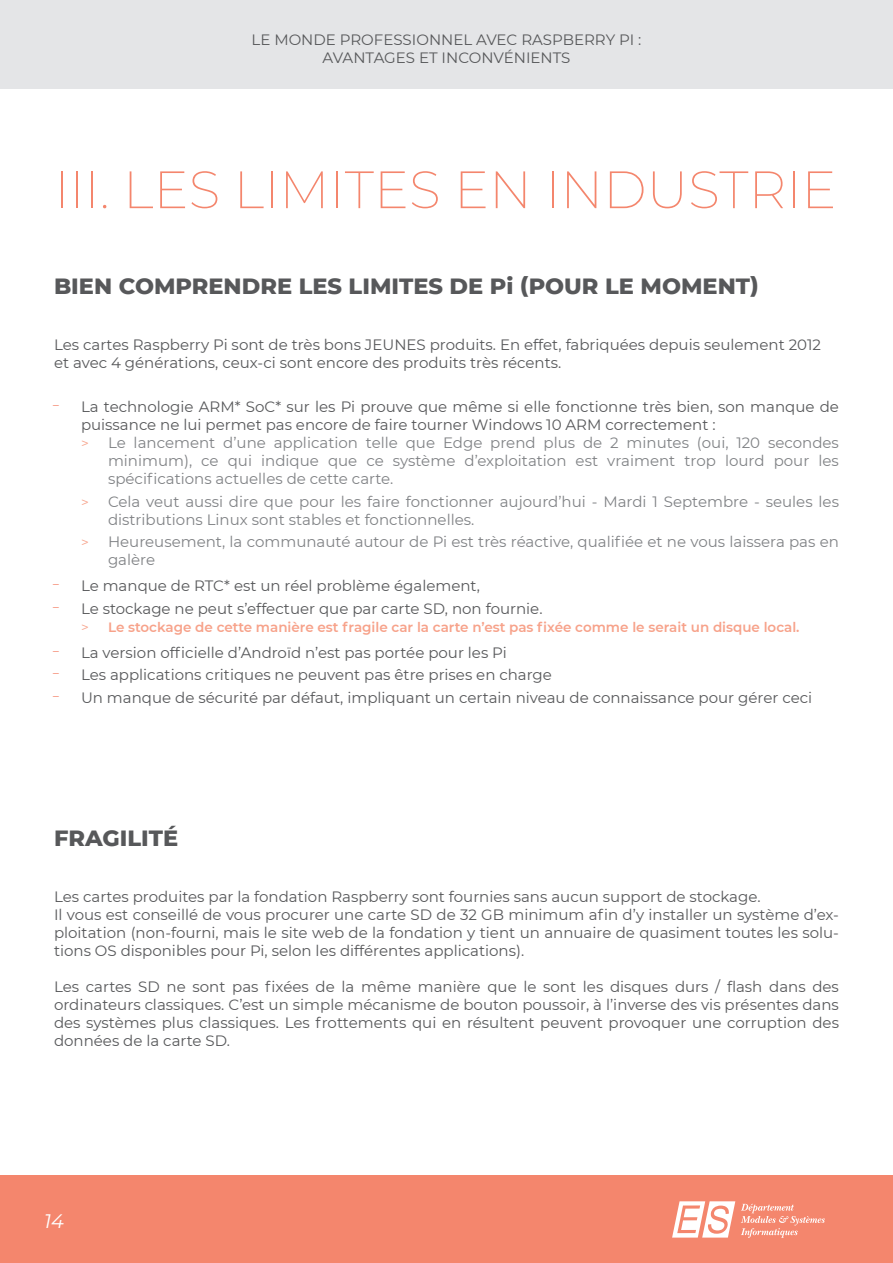
<style>
.page{position:relative;width:893px;height:1263px;background:#fff}
.page>*{position:absolute;margin:0;border:0;box-sizing:border-box;transform-origin:0 0}
.t1{font:200 52.5px "Montserrat";color:#f4866d}
.t2{font:800 22.5px "Montserrat";color:#57585a}
.t3{font:italic 19.5px "Montserrat";color:#fff}
.t4{font:15px/18px "Montserrat";color:#57585a}
.t5{font:15px/18px "Montserrat";color:#808285}
.t6{font:600 13.5px "Montserrat";color:#f7a28a}
.s1{color:#f4866d}
.s2{font-size:13.5px;color:#f7a28a}
.s3{font-weight:400}
</style>
<div class="page">
<div style="left:0;top:1176px;width:893px;height:87px;background:#f4866d"></div>
<svg style="left:672px;top:1201px;width:63px;height:36px"></svg>
<svg style="left:741px;top:1204px;width:84px;height:34px"></svg>
<div style="left:0;top:0;width:893px;height:89px;background:#e4e5e7"></div>
<p class="t4" style="left:252px;top:31px;width:391px;text-align:center">LE MONDE PROFESSIONNEL AVEC RASPBERRY PI :<br>AVANTAGES ET INCONVÉNIENTS</p>
<h1 class="t1" style="left:54px;top:154px;width:784px">III. LES LIMITES EN INDUSTRIE</h1>
<h2 class="t2" style="left:54px;top:269px;width:706px">BIEN COMPRENDRE LES LIMITES DE Pi (POUR LE MOMENT)</h2>
<p class="t4" style="left:54px;top:336px;width:768px">Les cartes Raspberry Pi sont de très bons JEUNES produits. En effet, fabriquées depuis seulement 2012 et avec 4 générations, ceux-ci sont encore des produits très récents.</p>
<p class="t4" style="left:61px;top:397px;width:780px"><span class="s1">̵</span> La technologie ARM* SoC* sur les Pi prouve que même si elle fonctionne très bien, son manque de</p>
<p class="t4" style="left:81px;top:415px;width:636px">puissance ne lui permet pas encore de faire tourner Windows 10 ARM correctement :</p>
<p class="t5" style="left:81px;top:433px;width:759px"><span class="s2">&gt;</span> Le lancement d’une application telle que Edge prend plus de 2 minutes (oui, 120 secondes</p>
<p class="t5" style="left:108px;top:451px;width:732px">minimum), ce qui indique que ce système d’exploitation est vraiment trop lourd pour les</p>
<p class="t5" style="left:108px;top:469px;width:287px">spécifications actuelles de cette carte.</p>
<p class="t5" style="left:108px;top:492px;width:732px;text-indent:-27px"><span class="s2">&gt;</span> Cela veut aussi dire que pour les faire fonctionner aujourd’hui - Mardi 1 Septembre - seules les distributions Linux sont stables et fonctionnelles.</p>
<p class="t5" style="left:108px;top:532px;width:732px;text-indent:-27px"><span class="s2">&gt;</span> Heureusement, la communauté autour de Pi est très réactive, qualifiée et ne vous laissera pas en galère</p>
<p class="t4" style="left:61px;top:574px;width:483px;line-height:22.2px"><span class="s1">̵</span> Le manque de RTC* est un réel problème également,<br><span class="s1">̵</span> Le stockage ne peut s’effectuer que par carte SD, non fournie.</p>
<p class="t6" style="left:81px;top:617px;width:720px"><span class="s3">&gt;</span> Le stockage de cette manière est fragile car la carte n’est pas fixée comme le serait un disque local.</p>
<p class="t4" style="left:61px;top:641px;width:753px;line-height:22.2px"><span class="s1">̵</span> La version officielle d’Androïd n’est pas portée pour les Pi<br><span class="s1">̵</span> Les applications critiques ne peuvent pas être prises en charge<br><span class="s1">̵</span> Un manque de sécurité par défaut, impliquant un certain niveau de connaissance pour gérer ceci</p>
<h2 class="t2" style="left:54px;top:821px;width:126px">FRAGILITÉ</h2>
<p class="t4" style="left:54px;top:887px;width:786px">Les cartes produites par la fondation Raspberry sont fournies sans aucun support de stockage.<br>Il vous est conseillé de vous procurer une carte SD de 32 GB minimum afin d’y installer un système d’ex&shy;ploitation (non-fourni, mais le site web de la fondation y tient un annuaire de quasiment toutes les solu&shy;tions OS disponibles pour Pi, selon les différentes applications).</p>
<p class="t4" style="left:54px;top:977px;width:786px;text-align:justify">Les cartes SD ne sont pas fixées de la même manière que le sont les disques durs / flash dans des ordinateurs classiques. C’est un simple mécanisme de bouton poussoir, à l’inverse des vis présentes dans des systèmes plus classiques. Les frottements qui en résultent peuvent provoquer une corruption des données de la carte SD.</p>
<h3 class="t3" style="left:44px;top:1207px;width:21px">14</h3>
</div>
